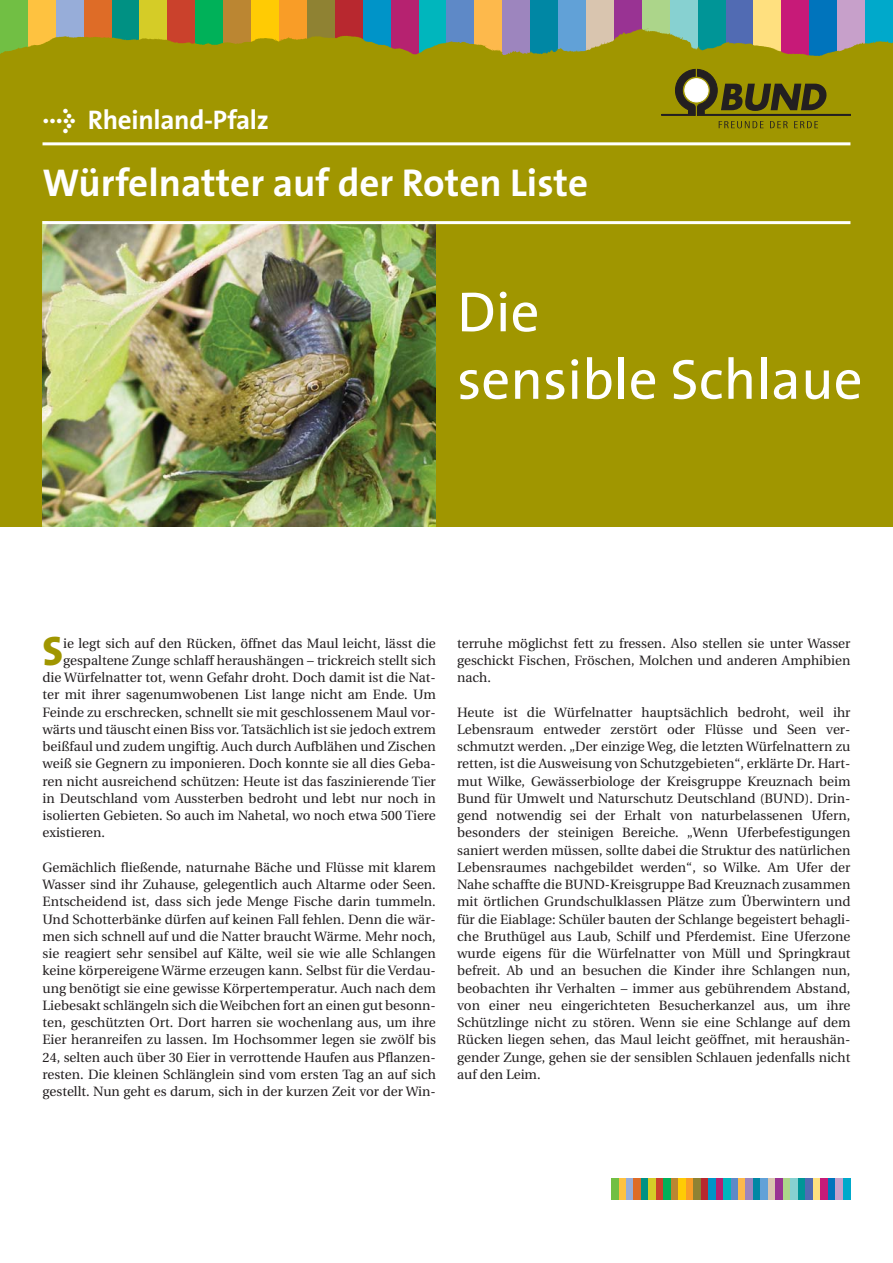
<style>
.page{position:relative;width:893px;height:1263px;background:#fff}
.page>*{position:absolute;margin:0;border:0;box-sizing:border-box;transform-origin:0 0}
.t1{font:57px/67.5px "The Sans";color:#fff}
.t2{font:800 41.25px "The Sans";color:#a09600}
.t3{font:700 39px "The Sans";color:#fff}
.t4{font:700 27px "The Sans";letter-spacing:-.01em;color:#fff}
.t5{font:13.5px/17.2px "Utopia";color:#231f20;text-align:justify}
.s1{font-family:"Meta Plus"}
</style>
<div class="page">
<img style="left:0;top:0;width:893px;height:131px">
<div style="left:0;top:131px;width:893px;height:396px;background:#a09600"></div>
<hr style="left:43px;top:142px;width:807px;height:3px;background:#fff">
<svg style="left:661px;top:69px;width:189px;height:59px"></svg>
<img style="left:43px;top:224px;width:393px;height:303px">
<div style="left:618px;top:1178px;width:8px;height:21px;background:#fec240"></div>
<div style="left:611px;top:1178px;width:7px;height:21px;background:#71bf44"></div>
<div style="left:626px;top:1178px;width:7px;height:21px;background:#97add9"></div>
<div style="left:633px;top:1178px;width:8px;height:21px;background:#de6c27"></div>
<div style="left:641px;top:1178px;width:7px;height:21px;background:#009183"></div>
<div style="left:648px;top:1178px;width:8px;height:21px;background:#d5cc27"></div>
<div style="left:656px;top:1178px;width:7px;height:21px;background:#ca412c"></div>
<div style="left:663px;top:1178px;width:8px;height:21px;background:#00b159"></div>
<div style="left:671px;top:1178px;width:7px;height:21px;background:#bb8632"></div>
<div style="left:678px;top:1178px;width:8px;height:21px;background:#ffcb04"></div>
<div style="left:686px;top:1178px;width:7px;height:21px;background:#f99d27"></div>
<div style="left:693px;top:1178px;width:8px;height:21px;background:#8f8233"></div>
<div style="left:701px;top:1178px;width:7px;height:21px;background:#b8282f"></div>
<div style="left:708px;top:1178px;width:8px;height:21px;background:#0094c8"></div>
<div style="left:716px;top:1178px;width:7px;height:21px;background:#b62270"></div>
<div style="left:723px;top:1178px;width:8px;height:21px;background:#00b6bd"></div>
<div style="left:731px;top:1178px;width:7px;height:21px;background:#5e89c7"></div>
<div style="left:738px;top:1178px;width:8px;height:21px;background:#fdb94c"></div>
<div style="left:746px;top:1178px;width:7px;height:21px;background:#9d85be"></div>
<div style="left:753px;top:1178px;width:8px;height:21px;background:#0087a4"></div>
<div style="left:761px;top:1178px;width:7px;height:21px;background:#61a1d7"></div>
<div style="left:768px;top:1178px;width:8px;height:21px;background:#d9c5af"></div>
<div style="left:776px;top:1178px;width:7px;height:21px;background:#993393"></div>
<div style="left:783px;top:1178px;width:8px;height:21px;background:#acd58a"></div>
<div style="left:791px;top:1178px;width:7px;height:21px;background:#87d1d1"></div>
<div style="left:798px;top:1178px;width:8px;height:21px;background:#009597"></div>
<div style="left:806px;top:1178px;width:7px;height:21px;background:#516bb3"></div>
<div style="left:813px;top:1178px;width:7px;height:21px;background:#ffe07f"></div>
<div style="left:820px;top:1178px;width:8px;height:21px;background:#c71a78"></div>
<div style="left:828px;top:1178px;width:7px;height:21px;background:#0074bc"></div>
<div style="left:835px;top:1178px;width:8px;height:21px;background:#c7a0ca"></div>
<div style="left:843px;top:1178px;width:7px;height:21px;background:#00a9cb"></div>
<hr style="left:43px;top:221px;width:807px;height:3px;background:#fff">
<h3 class="t4" style="left:43px;top:109px;width:228px"><span class="s1">&gt;</span> Rheinland-Pfalz</h3>
<h3 class="t3" style="left:43px;top:168px;width:547px">Würfelnatter auf der Roten Liste</h3>
<h1 class="t1" style="left:457px;top:284px;width:407px">Die<br>sensible Schlaue</h1>
<h2 class="t2" style="left:43px;top:635px;width:22px">S</h2>
<p class="t5" style="left:63px;top:635px;width:374px">ie legt sich auf den Rücken, öffnet das Maul leicht, lässt die</p>
<p class="t5" style="left:63px;top:653px;width:374px">gespaltene Zunge schlaff heraushängen – trickreich stellt sich</p>
<p class="t5" style="left:43px;top:670px;width:395px">die Würfelnatter tot, wenn Gefahr droht. Doch damit ist die Nat-</p>
<p class="t5" style="left:43px;top:687px;width:395px">ter mit ihrer sagenumwobenen List lange nicht am Ende. Um</p>
<p class="t5" style="left:43px;top:704px;width:395px">Feinde zu erschrecken, schnellt sie mit geschlossenem Maul vor-</p>
<p class="t5" style="left:43px;top:722px;width:395px">wärts und täuscht einen Biss vor. Tatsächlich ist sie jedoch extrem</p>
<p class="t5" style="left:43px;top:739px;width:395px">beißfaul und zudem ungiftig. Auch durch Aufblähen und Zischen</p>
<p class="t5" style="left:43px;top:756px;width:395px">weiß sie Gegnern zu imponieren. Doch konnte sie all dies Geba-</p>
<p class="t5" style="left:43px;top:773px;width:395px">ren nicht ausreichend schützen: Heute ist das faszinierende Tier</p>
<p class="t5" style="left:43px;top:791px;width:395px">in Deutschland vom Aussterben bedroht und lebt nur noch in</p>
<p class="t5" style="left:43px;top:808px;width:395px">isolierten Gebieten. So auch im Nahetal, wo noch etwa 500 Tiere</p>
<p class="t5" style="left:43px;top:825px;width:64px">existieren.</p>
<p class="t5" style="left:43px;top:860px;width:395px">Gemächlich fließende, naturnahe Bäche und Flüsse mit klarem Wasser sind ihr Zuhause, gelegentlich auch Altarme oder Seen.<br>Entscheidend ist, dass sich jede Menge Fische darin tummeln.<br>Und Schotterbänke dürfen auf keinen Fall fehlen. Denn die wär&shy;men sich schnell auf und die Natter braucht Wärme. Mehr noch, sie reagiert sehr sensibel auf Kälte, weil sie wie alle Schlangen keine körpereigene Wärme erzeugen kann. Selbst für die Verdau&shy;ung benötigt sie eine gewisse Körpertemperatur. Auch nach dem Liebesakt schlängeln sich die Weibchen fort an einen gut besonn&shy;ten, geschützten Ort. Dort harren sie wochenlang aus, um ihre Eier heranreifen zu lassen. Im Hochsommer legen sie zwölf bis 24, selten auch über 30 Eier in verrottende Haufen aus Pflanzen&shy;resten. Die kleinen Schlänglein sind vom ersten Tag an auf sich gestellt. Nun geht es darum, sich in der kurzen Zeit vor der Win-</p>
<p class="t5" style="left:457px;top:635px;width:395px">terruhe möglichst fett zu fressen. Also stellen sie unter Wasser geschickt Fischen, Fröschen, Molchen und anderen Amphibien nach.</p>
<p class="t5" style="left:457px;top:704px;width:395px">Heute ist die Würfelnatter hauptsächlich bedroht, weil ihr Lebensraum entweder zerstört oder Flüsse und Seen ver&shy;schmutzt werden. „Der einzige Weg, die letzten Würfelnattern zu retten, ist die Ausweisung von Schutzgebieten“, erklärte Dr. Hart&shy;mut Wilke, Gewässerbiologe der Kreisgruppe Kreuznach beim Bund für Umwelt und Naturschutz Deutschland (BUND). Drin&shy;gend notwendig sei der Erhalt von naturbelassenen Ufern, besonders der steinigen Bereiche. „Wenn Uferbefestigungen saniert werden müssen, sollte dabei die Struktur des natürlichen Lebensraumes nachgebildet werden“, so Wilke. Am Ufer der Nahe schaffte die BUND-Kreisgruppe Bad Kreuznach zusammen mit örtlichen Grundschulklassen Plätze zum Überwintern und für die Eiablage: Schüler bauten der Schlange begeistert behagli&shy;che Bruthügel aus Laub, Schilf und Pferdemist. Eine Uferzone wurde eigens für die Würfelnatter von Müll und Springkraut befreit. Ab und an besuchen die Kinder ihre Schlangen nun, beobachten ihr Verhalten – immer aus gebührendem Abstand, von einer neu eingerichteten Besucherkanzel aus, um ihre Schützlinge nicht zu stören. Wenn sie eine Schlange auf dem Rücken liegen sehen, das Maul leicht geöffnet, mit heraushän&shy;gender Zunge, gehen sie der sensiblen Schlauen jedenfalls nicht auf den Leim.</p>
</div>
